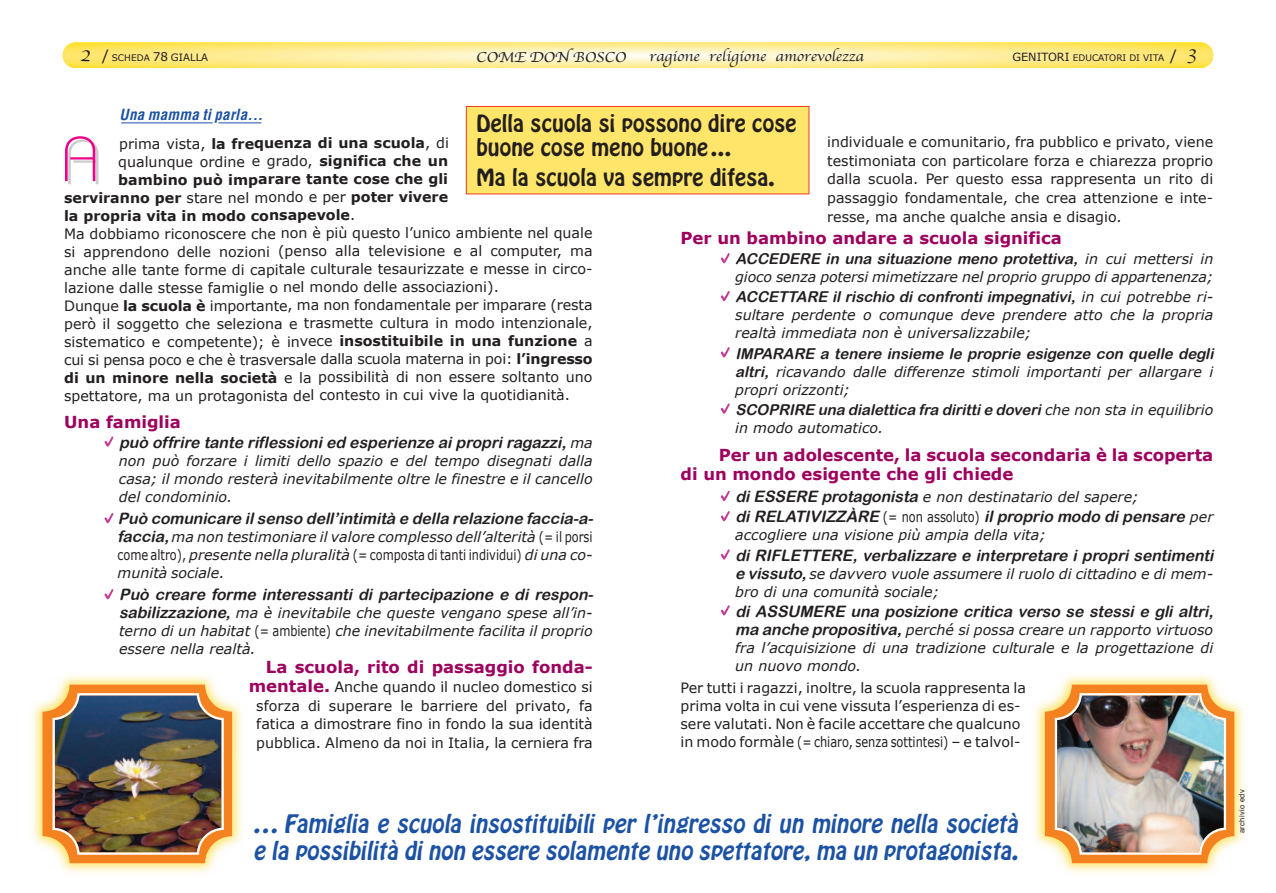
<style>
.page{position:relative;width:1276px;height:893px;background:#fff}
.page>*{position:absolute;margin:0;border:0;box-sizing:border-box;transform-origin:0 0}
.t1{font:300 63px "Bauhaus";color:#ed028c}
.t2{font:italic 22.5px/27px "Hobo Std";color:#1c52a4}
.t3{font:21px/24px "Hobo Std";letter-spacing:.01em;color:#231f20}
.t4{font:700 16.5px/18.8px "Verdana";color:#9e015e}
.t5{font:italic 15.75px "Arial Rounded MT Bold";color:#231f20}
.t6{font:italic 15px "Arial Rounded MT Bold";color:#231f20}
.t7{font:15px "Apple Chancery";color:#231f20;scale:1.1 1}
.t8{font:italic 700 condensed 15px "Helvetica";letter-spacing:.02em;color:#1c52a4}
.t9{font:14.25px/18.8px "Verdana";color:#231f20;text-align:center}
.t10{font:italic 14.25px/18px "Verdana";color:#231f20;text-align:justify}
.t11{font:700 14.25px "Verdana";color:#231f20}
.t12{font:9px "Verdana";color:#231f20}
.t13{font:7.5px "Helvetica";letter-spacing:.05em;color:#231f20}
.s1{font-family:"Apple Chancery";font-size:21px}
.s2{font-size:15px}
.s3{font-size:12px}
.s4{font-size:10.2px}
.s5{font-size:11.25px}
.s6{font-family:"Hira Kaku Pro W6";font-style:normal;color:#c53b96}
.s7{font-family:"Verdana";font-size:14.25px}
.s8{font-family:"Arial Rounded MT Bold";font-size:15px}
.s9{font-family:"Hira Kaku Pro W6";font-style:normal;font-size:15px;color:#c53b96}
.s10{font-family:"Arial Rounded MT Bold";font-size:15.75px}
.s11{font-family:"Verdana";font-style:normal;font-size:14.25px}
.s12{font-weight:400}
.s13{font-weight:700}
.s14{font-style:normal}
.s15{font-weight:700;font-size:16.5px;color:#9e015e}
</style>
<div class="page">
<div style="left:466px;top:107px;width:343px;height:87px;background:#ffe569"></div>
<div style="left:466px;top:106px;width:343px;height:88px;border:1px solid #ef3c25"></div>
<svg style="left:63px;top:43px;width:1150px;height:25px;background:#feec92"></svg>
<hr style="left:121px;top:123px;width:92px;height:1px;background:#1c52a4">
<hr style="left:218px;top:123px;width:43px;height:1px;background:#1c52a4">
<img style="left:32px;top:680px;width:210px;height:193px">
<img style="left:63px;top:675px;width:179px;height:83px">
<svg style="left:43px;top:685px;width:189px;height:178px;background:#f6963e"></svg>
<img style="left:53px;top:693px;width:171px;height:162px">
<img style="left:1034px;top:675px;width:210px;height:198px">
<svg style="left:1045px;top:685px;width:189px;height:178px;background:#f6953d"></svg>
<img style="left:1055px;top:693px;width:171px;height:162px">
<p class="t12" style="left:80px;top:52px;width:130px"><span class="s1">2</span> <span class="s2">/</span> scheda <span class="s3">78</span> <span class="s4">gialla</span></p>
<p class="t7" style="left:476px;top:45px;width:138px">COME DON BOSCO</p>
<p class="t7" style="left:649px;top:44px;width:197px">ragione religione amorevolezza</p>
<p class="t12" style="left:1012px;top:52px;width:186px"><span class="s5">genitori</span> educatori di Vita <span class="s2">/</span> <sup>3</sup></p>
<p class="t8" style="left:120px;top:106px;width:145px">Una mamma ti parla...</p>
<h3 class="t3" style="left:476px;top:113px;width:321px">Della scuola si possono dire cose buone cose meno buone…</h3>
<h3 class="t3" style="left:476px;top:168px;width:300px">Ma la scuola va sempre difesa.</h3>
<p class="t9" style="left:827px;top:132px;width:388px;text-align:justify">individuale e comunitario, fra pubblico e privato, viene testimoniata con particolare forza e chiarezza proprio dalla scuola. Per questo essa rappresenta un rito di passaggio fondamentale, che crea attenzione e inte&shy;resse, ma anche qualche ansia e disagio.</p>
<p class="t4" style="left:680px;top:228px;width:383px">Per un bambino andare a scuola significa</p>
<p class="t6" style="left:717px;top:250px;width:497px"><span class="s6">✓</span> accedere in una situazione meno protettiva, <span class="s7">in c u i m e t te rs i in</span></p>
<p class="t10" style="left:735px;top:268px;width:479px">gioco senza potersi mimetizzare nel proprio gruppo di appartenenza;</p>
<p class="t6" style="left:717px;top:288px;width:497px"><span class="s6">✓</span> accettare il rischio di confronti impegnativi, <span class="s7">i n c u i p o tre b b e ri -</span></p>
<p class="t10" style="left:735px;top:306px;width:479px">sultare perdente o comunque deve prendere atto che la propria realtà immediata non è universalizzabile;</p>
<p class="t6" style="left:717px;top:344px;width:501px"><span class="s6">✓</span> imParare a tenere insieme le proprie esigenze con quelle degli</p>
<p class="t10" style="left:735px;top:362px;width:479px"><span class="s8">altri,</span> ricavando dalle differenze stimoli importanti per allargare i propri orizzonti;</p>
<p class="t6" style="left:717px;top:401px;width:497px"><span class="s6">✓</span> scoPrire una dialettica fra diritti e doveri <span class="s7">ch e n o n s ta in e q u ilib rio</span></p>
<p class="t10" style="left:735px;top:418px;width:150px">in modo automatico.</p>
<p class="t4" style="left:680px;top:445px;width:534px;text-indent:38px">Per un adolescente, la scuola secondaria è la scoperta di un mondo esigente che gli chiede</p>
<p class="t10" style="left:717px;top:488px;width:423px"><span class="s9">✓</span> <span class="s10">diessereprotagonista</span>e non destinatario del sapere;</p>
<p class="t5" style="left:717px;top:507px;width:497px"><span class="s9">✓</span> di relativizzàre <span class="s11">( = n o n a s s o l u t o )</span> il proprio modo di pensare <span class="s7">p e r</span></p>
<p class="t10" style="left:735px;top:526px;width:312px">accogliere una visione più ampia della vita;</p>
<p class="t5" style="left:717px;top:546px;width:501px"><span class="s9">✓</span> di riflettere, verbalizzare e interpretare i propri sentimenti</p>
<p class="t10" style="left:735px;top:564px;width:479px"><span class="s10">evissuto,</span>se davvero vuole assumere il ruolo di cittadino e di mem&shy;bro di una comunità sociale;</p>
<p class="t5" style="left:717px;top:602px;width:501px"><span class="s9">✓</span> di assumere una posizione critica verso se stessi e gli altri,</p>
<p class="t10" style="left:735px;top:620px;width:479px"><span class="s10">maanchepropositiva,</span>perché si possa creare un rapporto virtuoso fra l’acquisizione di una tradizione culturale e la progettazione di un nuovo mondo.</p>
<p class="t9" style="left:680px;top:678px;width:347px;line-height:18px;text-align:left">Per tutti i ragazzi, inoltre, la scuola rappresenta la prima volta in cui vene vissuta l’esperienza di es&shy;sere valutati. non è facile accettare che qualcuno in modo formàle (= chiaro, senza sottintesi) – e talvol-</p>
<h1 class="t1" style="left:61px;top:137px;width:40px">A</h1>
<p class="t11" style="left:119px;top:134px;width:331px"><span class="s12">prima vista,</span> la frequenza di una scuola<span class="s12">, di</span></p>
<p class="t9" style="left:118px;top:151px;width:331px">qualunque ordine e grado, <span class="s13">significa che un</span></p>
<p class="t11" style="left:118px;top:170px;width:331px">bambino può imparare tante cose che gli</p>
<p class="t11" style="left:64px;top:188px;width:385px">serviranno per <span class="s12">stare nel mondo e per</span> poter vivere</p>
<p class="t11" style="left:64px;top:206px;width:293px">la propria vita in modo consapevole<span class="s12">.</span></p>
<p class="t9" style="left:64px;top:223px;width:530px">Ma dobbiamo riconoscere che non è più questo l’unico ambiente nel quale</p>
<p class="t9" style="left:64px;top:241px;width:530px">si apprendono delle nozioni (penso alla televisione e al computer, ma</p>
<p class="t9" style="left:64px;top:259px;width:530px">anche alle tante forme di capitale culturale tesaurizzate e messe in circo-</p>
<p class="t9" style="left:64px;top:277px;width:436px">lazione dalle stesse famiglie o nel mondo delle associazioni).</p>
<p class="t9" style="left:64px;top:295px;width:530px">dunque <span class="s13">la scuola è</span> importante, ma non fondamentale per imparare (resta</p>
<p class="t9" style="left:64px;top:313px;width:530px">però il soggetto che seleziona e trasmette cultura in modo intenzionale,</p>
<p class="t9" style="left:64px;top:331px;width:530px">sistematico e competente); è invece <span class="s13">insostituibile in una funzione</span> a</p>
<p class="t9" style="left:64px;top:349px;width:530px">cui si pensa poco e che è trasversale dalla scuola materna in poi: <span class="s13">l’ingresso</span></p>
<p class="t9" style="left:64px;top:367px;width:530px"><span class="s13">di un minore nella società</span> e la possibilità di non essere soltanto uno</p>
<p class="t9" style="left:64px;top:385px;width:507px">spettatore, ma un protagonista del contesto in cui vive la quotidianità.</p>
<p class="t4" style="left:64px;top:412px;width:118px">Una famiglia</p>
<p class="t5" style="left:101px;top:433px;width:493px"><span class="s9">✓</span> può offrire tante riflessioni ed esperienze ai propri ragazzi, <span class="s7">m a</span></p>
<p class="t10" style="left:119px;top:451px;width:475px">non può forzare i limiti dello spazio e del tempo disegnati dalla casa; il mondo resterà inevitabilmente oltre le finestre e il cancello del condominio.</p>
<p class="t5" style="left:101px;top:509px;width:497px"><span class="s9">✓</span> Può comunicare il senso dell’intimità e della relazione faccia-a-</p>
<p class="t10" style="left:117px;top:527px;width:477px"><span class="s10">faccia,</span>ma non testimoniare il valore complesso dell’alterità <span class="s14">(= il porsi come altro),</span> presente nella pluralità <span class="s14">(= composta di tanti individui)</span> di una co&shy;munità sociale.</p>
<p class="t5" style="left:101px;top:585px;width:497px"><span class="s9">✓</span> Può creare forme interessanti di partecipazione e di respon-</p>
<p class="t10" style="left:119px;top:604px;width:475px"><span class="s10">sabilizzazione,</span> ma è inevitabile che queste vengano spese all’in&shy;terno di un habitat <span class="s14">(= ambiente)</span> che inevitabilmente facilita il proprio essere nella realtà.</p>
<p class="t4" style="left:266px;top:657px;width:328px">La scuola, rito di passaggio fonda-</p>
<p class="t9" style="left:249px;top:677px;width:345px"><span class="s15">mentale.</span> anche quando il nucleo domestico si sforza di superare le barriere del privato, fa fatica a dimostrare fino in fondo la sua identità pubblica. almeno da noi in italia, la cerniera fra</p>
<h2 class="t2" style="left:254px;top:812px;width:769px">... Famiglia e scuola insostituibili per l’ingresso di un minore nella società e la possibilità di non essere solamente uno spettatore, ma un protagonista.</h2>
<p class="t13" style="left:1238px;top:833px;width:46px;rotate:-90deg">archivio edv</p>
</div>
